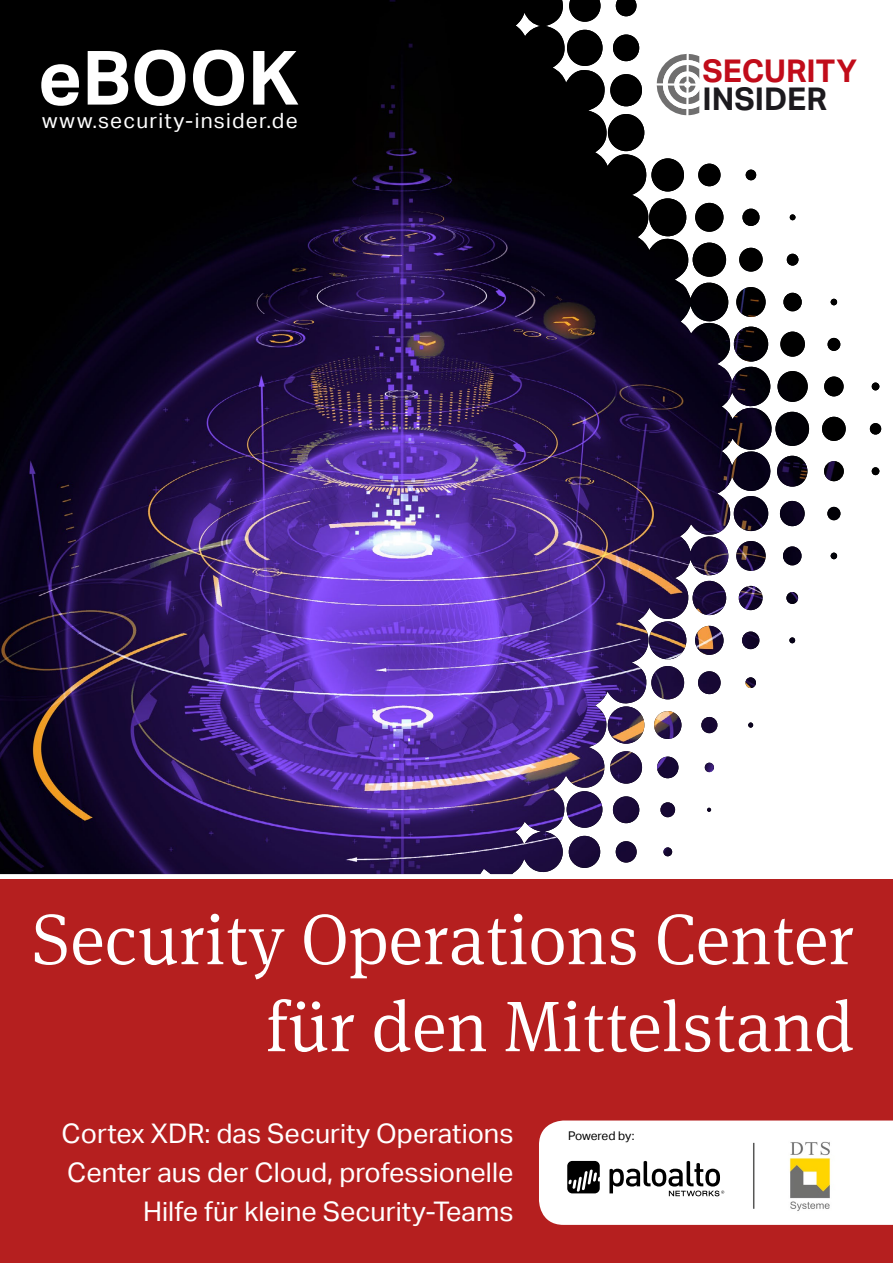
<style>
.page{position:relative;width:893px;height:1263px;background:#fff}
.page>*{position:absolute;margin:0;border:0;box-sizing:border-box;transform-origin:0 0}
.t1{font:700 75px "Aktiv Grotesk";color:#fff}
.t2{font:300 72px/87px "Meta Serif OT";color:#fff;text-align:right}
.t3{font:700 31.5px "Aktiv Grotesk";color:#c10c1a}
.t4{font:700 31.5px "Aktiv Grotesk";color:#1c1a1e}
.t5{font:27px/39px "Aktiv Grotesk";color:#fff;text-align:right}
.t6{font:21px "Aktiv Grotesk";letter-spacing:.06em;color:#fff}
.t7{font:12px "Aktiv Grotesk";letter-spacing:-.015em;color:#000}
</style>
<div class="page">
<div style="left:0;top:879px;width:893px;height:384px;background:#b51f1f"></div>
<svg style="left:775px;top:214px;width:107px;height:430px"></svg>
<img style="left:0;top:0;width:772px;height:874px">
<div style="left:652px;top:0;width:241px;height:152px;background:#fff"></div>
<svg style="left:656px;top:54px;width:43px;height:62px"></svg>
<hr style="left:651px;top:83px;width:52px;height:3px;background:#fff">
<hr style="left:686px;top:47px;width:3px;height:74px;background:#fff">
<svg style="left:539px;top:1120px;width:354px;height:105px"></svg>
<img style="left:765px;top:1134px;width:90px;height:85px">
<hr style="left:753px;top:1143px;width:1px;height:66px;background:#575756">
<h1 class="t1" style="left:38px;top:35px;width:262px">eBOOK</h1>
<p class="t6" style="left:42px;top:108px;width:257px">www.security-insider.de</p>
<p class="t3" style="left:703px;top:53px;width:156px">SECURITY</p>
<p class="t4" style="left:703px;top:81px;width:126px">INSIDER</p>
<h2 class="t2" style="left:32px;top:896px;width:824px">Security Operations Center für den Mittelstand</h2>
<p class="t5" style="left:62px;top:1114px;width:453px">Cortex XDR: das Security Operations<br>Center aus der Cloud, professionelle<br>Hilfe für kleine Security-Teams</p>
<p class="t7" style="left:568px;top:1128px;width:68px">Powered by:</p>
</div>
